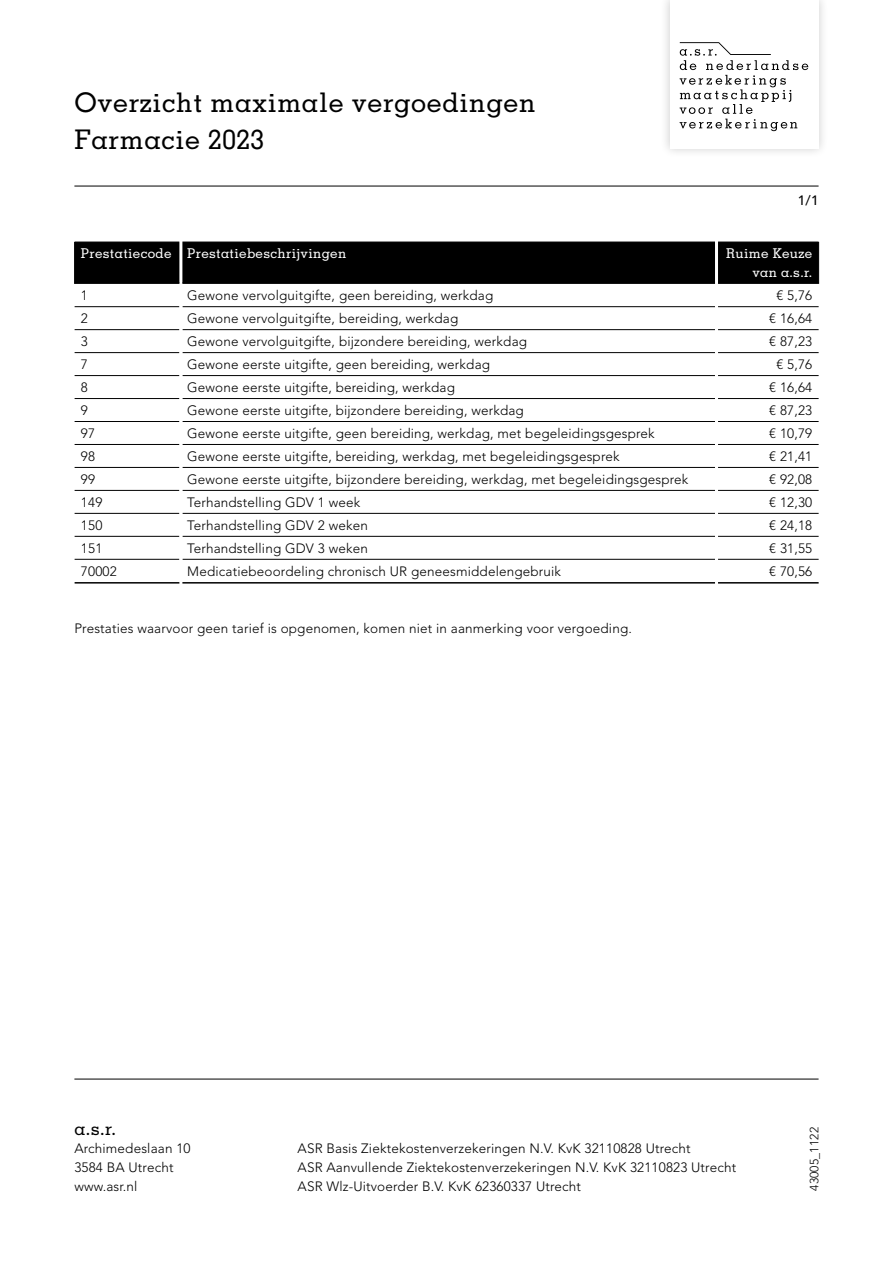
<style>
.page{position:relative;width:893px;height:1263px;background:#fff}
.page>*{position:absolute;margin:0;border:0;box-sizing:border-box;transform-origin:0 0}
.t1{font:500 27px/37.2px "Memphis LT Std";letter-spacing:.025em;color:#000}
.t2{font:500 18px "Memphis LT Std";color:#000}
.t3{font:300 13.5px/18.6px "Avenir LT Std";letter-spacing:.01em;color:#000}
.t4{font:500 13.5px/18.6px "Memphis LT Std";letter-spacing:.025em;color:#fff;text-align:right}
.t5{font:500 13.5px "Avenir LT Std";color:#000}
.t6{font:300 12px "Avenir LT Std";letter-spacing:.01em;color:#000}
</style>
<div class="page">
<hr style="left:74px;top:186px;width:745px;height:1px;background:#000">
<div style="left:659px;top:0;width:170px;height:159px;background:#000;opacity:.2"></div>
<div style="left:670px;top:0;width:149px;height:148px;background:#fff"></div>
<svg style="left:680px;top:42px;width:128px;height:89px"></svg>
<hr style="left:74px;top:1079px;width:745px;height:1px;background:#000">
<div style="left:75px;top:243px;width:743px;height:39px;background:#000"></div>
<hr style="left:75px;top:242px;width:104px;height:1px;background:#000">
<hr style="left:74px;top:242px;width:1px;height:42px;background:#000">
<hr style="left:182px;top:242px;width:533px;height:1px;background:#000">
<hr style="left:718px;top:242px;width:100px;height:1px;background:#000">
<hr style="left:818px;top:242px;width:1px;height:42px;background:#000">
<hr style="left:75px;top:306px;width:104px;height:1px;background:#000">
<hr style="left:182px;top:306px;width:533px;height:1px;background:#000">
<hr style="left:718px;top:306px;width:101px;height:1px;background:#000">
<hr style="left:75px;top:329px;width:104px;height:1px;background:#000">
<hr style="left:182px;top:329px;width:533px;height:1px;background:#000">
<hr style="left:718px;top:329px;width:101px;height:1px;background:#000">
<hr style="left:75px;top:352px;width:104px;height:1px;background:#000">
<hr style="left:182px;top:352px;width:533px;height:1px;background:#000">
<hr style="left:718px;top:352px;width:101px;height:1px;background:#000">
<hr style="left:75px;top:375px;width:104px;height:1px;background:#000">
<hr style="left:182px;top:375px;width:533px;height:1px;background:#000">
<hr style="left:718px;top:375px;width:101px;height:1px;background:#000">
<hr style="left:75px;top:398px;width:104px;height:1px;background:#000">
<hr style="left:182px;top:398px;width:533px;height:1px;background:#000">
<hr style="left:718px;top:398px;width:101px;height:1px;background:#000">
<hr style="left:75px;top:421px;width:104px;height:1px;background:#000">
<hr style="left:182px;top:421px;width:533px;height:1px;background:#000">
<hr style="left:718px;top:421px;width:101px;height:1px;background:#000">
<hr style="left:75px;top:444px;width:104px;height:1px;background:#000">
<hr style="left:182px;top:444px;width:533px;height:1px;background:#000">
<hr style="left:718px;top:444px;width:101px;height:1px;background:#000">
<hr style="left:75px;top:467px;width:104px;height:1px;background:#000">
<hr style="left:182px;top:467px;width:533px;height:1px;background:#000">
<hr style="left:718px;top:467px;width:101px;height:1px;background:#000">
<hr style="left:75px;top:490px;width:104px;height:1px;background:#000">
<hr style="left:182px;top:490px;width:533px;height:1px;background:#000">
<hr style="left:718px;top:490px;width:101px;height:1px;background:#000">
<hr style="left:75px;top:513px;width:104px;height:1px;background:#000">
<hr style="left:182px;top:513px;width:533px;height:1px;background:#000">
<hr style="left:718px;top:513px;width:101px;height:1px;background:#000">
<hr style="left:75px;top:536px;width:104px;height:1px;background:#000">
<hr style="left:182px;top:536px;width:533px;height:1px;background:#000">
<hr style="left:718px;top:536px;width:101px;height:1px;background:#000">
<hr style="left:75px;top:559px;width:104px;height:1px;background:#000">
<hr style="left:182px;top:559px;width:533px;height:1px;background:#000">
<hr style="left:718px;top:559px;width:101px;height:1px;background:#000">
<hr style="left:179px;top:242px;width:3px;height:41px;background:#fff">
<hr style="left:715px;top:242px;width:3px;height:41px;background:#fff">
<hr style="left:75px;top:282px;width:104px;height:2px;background:#000">
<hr style="left:182px;top:282px;width:533px;height:2px;background:#000">
<hr style="left:718px;top:282px;width:100px;height:2px;background:#000">
<hr style="left:75px;top:582px;width:104px;height:2px;background:#000">
<hr style="left:182px;top:582px;width:533px;height:2px;background:#000">
<hr style="left:718px;top:582px;width:101px;height:2px;background:#000">
<h1 class="t1" style="left:74px;top:83px;width:463px">Overzicht maximale vergoedingen<br>Farmacie 2023</h1>
<p class="t5" style="left:798px;top:192px;width:22px">1/1</p>
<p class="t4" style="left:81px;top:244px;width:267px">Prestatiecode Prestatiebeschrijvingen</p>
<p class="t4" style="left:726px;top:244px;width:87px">Ruime Keuze van a.s.r.</p>
<p class="t3" style="left:81px;top:286px;width:9px">1</p>
<p class="t3" style="left:187px;top:286px;width:308px">Gewone vervolguitgifte, geen bereiding, werkdag</p>
<p class="t3" style="left:776px;top:286px;width:37px">€ 5,76</p>
<p class="t3" style="left:81px;top:309px;width:9px">2</p>
<p class="t3" style="left:187px;top:309px;width:272px">Gewone vervolguitgifte, bereiding, werkdag</p>
<p class="t3" style="left:769px;top:309px;width:45px">€ 16,64</p>
<p class="t3" style="left:81px;top:332px;width:9px">3</p>
<p class="t3" style="left:187px;top:332px;width:341px">Gewone vervolguitgifte, bijzondere bereiding, werkdag</p>
<p class="t3" style="left:769px;top:332px;width:45px">€ 87,23</p>
<p class="t3" style="left:81px;top:355px;width:9px">7</p>
<p class="t3" style="left:187px;top:355px;width:304px">Gewone eerste uitgifte, geen bereiding, werkdag</p>
<p class="t3" style="left:776px;top:355px;width:37px">€ 5,76</p>
<p class="t3" style="left:81px;top:378px;width:9px">8</p>
<p class="t3" style="left:187px;top:378px;width:269px">Gewone eerste uitgifte, bereiding, werkdag</p>
<p class="t3" style="left:769px;top:378px;width:45px">€ 16,64</p>
<p class="t3" style="left:81px;top:401px;width:9px">9</p>
<p class="t3" style="left:187px;top:401px;width:338px">Gewone eerste uitgifte, bijzondere bereiding, werkdag</p>
<p class="t3" style="left:769px;top:401px;width:45px">€ 87,23</p>
<p class="t3" style="left:81px;top:424px;width:16px">97</p>
<p class="t3" style="left:187px;top:424px;width:469px">Gewone eerste uitgifte, geen bereiding, werkdag, met begeleidingsgesprek</p>
<p class="t3" style="left:769px;top:424px;width:45px">€ 10,79</p>
<p class="t3" style="left:81px;top:447px;width:16px">98</p>
<p class="t3" style="left:187px;top:447px;width:434px">Gewone eerste uitgifte, bereiding, werkdag, met begeleidingsgesprek</p>
<p class="t3" style="left:769px;top:447px;width:45px">€ 21,41</p>
<p class="t3" style="left:81px;top:470px;width:16px">99</p>
<p class="t3" style="left:187px;top:470px;width:503px">Gewone eerste uitgifte, bijzondere bereiding, werkdag, met begeleidingsgesprek</p>
<p class="t3" style="left:769px;top:470px;width:45px">€ 92,08</p>
<p class="t3" style="left:81px;top:493px;width:23px">149</p>
<p class="t3" style="left:187px;top:493px;width:174px">Terhandstelling GDV 1 week</p>
<p class="t3" style="left:769px;top:493px;width:45px">€ 12,30</p>
<p class="t3" style="left:81px;top:516px;width:23px">150</p>
<p class="t3" style="left:187px;top:516px;width:182px">Terhandstelling GDV 2 weken</p>
<p class="t3" style="left:769px;top:516px;width:45px">€ 24,18</p>
<p class="t3" style="left:81px;top:539px;width:23px">151</p>
<p class="t3" style="left:187px;top:539px;width:182px">Terhandstelling GDV 3 weken</p>
<p class="t3" style="left:769px;top:539px;width:45px">€ 31,55</p>
<p class="t3" style="left:81px;top:562px;width:37px">70002</p>
<p class="t3" style="left:187px;top:562px;width:375px">Medicatiebeoordeling chronisch UR geneesmiddelengebruik</p>
<p class="t3" style="left:769px;top:562px;width:45px">€ 70,56</p>
<p class="t3" style="left:74px;top:619px;width:559px">Prestaties waarvoor geen tarief is opgenomen, komen niet in aanmerking voor vergoeding.</p>
<h2 class="t2" style="left:74px;top:1117px;width:43px">a.s.r.</h2>
<p class="t3" style="left:74px;top:1139px;width:118px">Archimedeslaan 10<br>3584 BA Utrecht www.asr.nl</p>
<p class="t3" style="left:298px;top:1139px;width:440px">ASR Basis Ziektekostenverzekeringen N.V. KvK 32110828 Utrecht<br>ASR Aanvullende Ziektekostenverzekeringen N.V. KvK 32110823 Utrecht<br>ASR Wlz-Uitvoerder B.V. KvK 62360337 Utrecht</p>
<p class="t6" style="left:807px;top:1191px;width:65px;rotate:-90deg">43005_1122</p>
</div>
